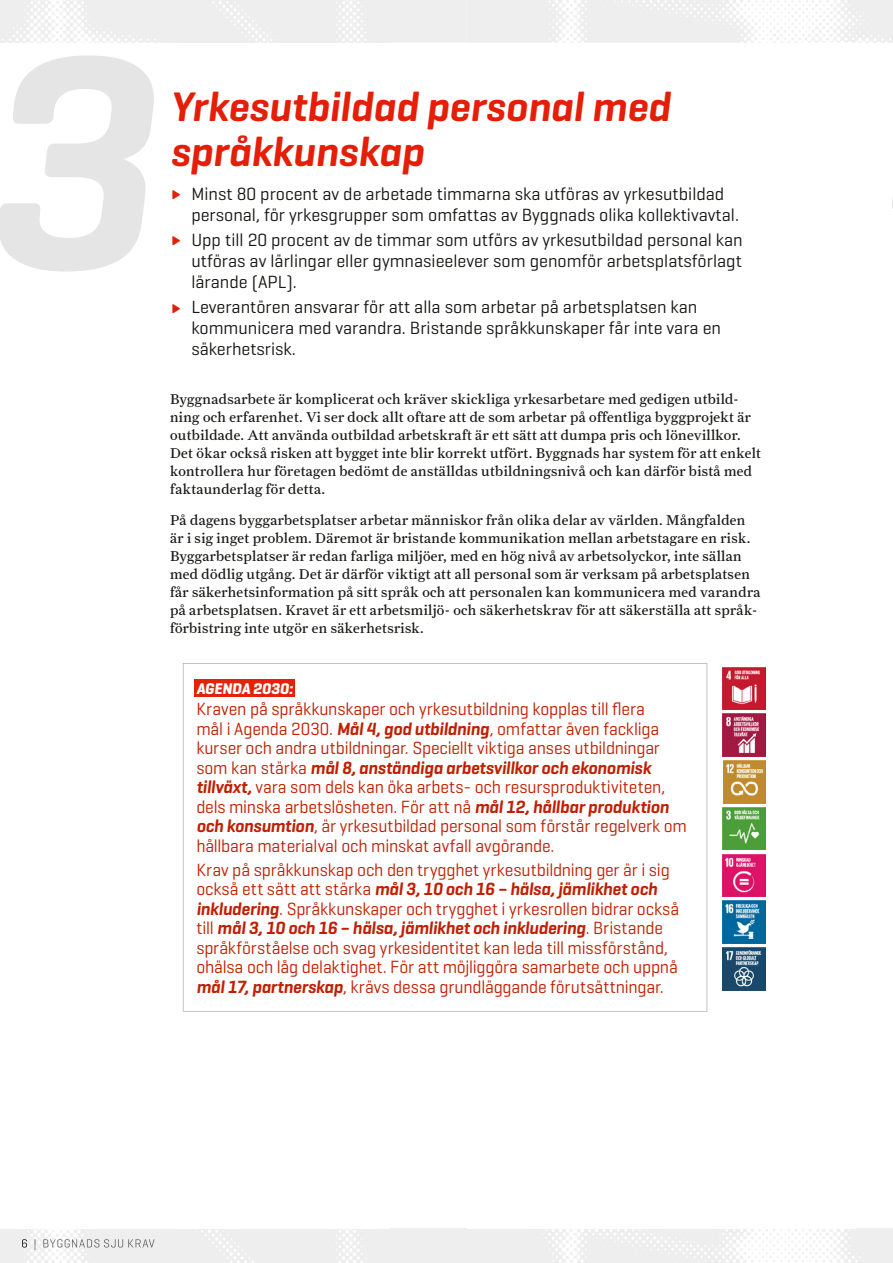
<style>
.page{position:relative;width:893px;height:1263px;background:#fff}
.page>*{position:absolute;margin:0;border:0;box-sizing:border-box;transform-origin:0 0}
.t1{font:italic 600 310.5px "Geogrotesque";color:#e5e5e5}
.t2{font:italic 600 42px/45px "Geogrotesque";color:#e41e07}
.t3{font:18px/19.5px "Geogrotesque";letter-spacing:-.01em;color:#c11e00}
.t4{font:18px/21px "Geogrotesque";color:#161614}
.t5{font:italic 700 15.75px "Geogrotesque";letter-spacing:-.005em;color:#fff}
.t6{font:14.25px/18px "Farnham Text";letter-spacing:.025em;color:#161614}
.s1{font-weight:700;font-size:28.5px;color:#e41e07}
.s2{font-weight:600;font-style:italic}
</style>
<div class="page">
<div style="left:390px;top:1229px;width:76px;height:34px;background:#eee"></div>
<svg style="left:22px;top:1239px;width:5px;height:8px"></svg>
<img style="left:28px;top:1239px;width:133px;height:11px">
<div style="left:390px;top:0;width:76px;height:43px;background:#eee"></div>
<svg style="left:183px;top:663px;width:524px;height:349px"></svg>
<img style="left:723px;top:714px;width:42px;height:42px">
<img style="left:723px;top:760px;width:42px;height:43px">
<img style="left:723px;top:854px;width:42px;height:42px">
<img style="left:723px;top:901px;width:42px;height:42px">
<img style="left:723px;top:947px;width:42px;height:43px">
<img style="left:723px;top:667px;width:42px;height:42px">
<img style="left:723px;top:807px;width:42px;height:43px">
<h1 class="t1" style="left:-22px;top:-30px;width:176px">3</h1>
<h2 class="t2" style="left:170px;top:84px;width:502px">Yrkesutbildad personal med språkkunskap</h2>
<p class="t4" style="left:191px;top:182px;width:549px;text-indent:-21px"><span class="s1">∂</span> Minst 80 procent av de arbetade timmarna ska utföras av yrkesutbildad personal, för yrkesgrupper som omfattas av Byggnads olika kollektivavtal.</p>
<p class="t4" style="left:191px;top:229px;width:553px;text-align:justify;text-indent:-21px"><span class="s1">∂</span> Upp till 20 procent av de timmar som utförs av yrkesutbildad personal kan utföras av lärlingar eller gymnasieelever som genomför arbetsplatsförlagt lärande (APL).</p>
<p class="t4" style="left:191px;top:296px;width:531px;text-indent:-21px"><span class="s1">∂</span> Leverantören ansvarar för att alla som arbetar på arbetsplatsen kan kommunicera med varandra. Bristande språkkunskaper får inte vara en säkerhetsrisk.</p>
<p class="t6" style="left:170px;top:390px;width:592px">Byggnadsarbete är komplicerat och kräver skickliga yrkesarbetare med gedigen utbild&shy;ning och erfarenhet. Vi ser dock allt oftare att de som arbetar på offentliga byggprojekt är outbildade. Att använda outbildad arbetskraft är ett sätt att dumpa pris och lönevillkor.<br>Det ökar också risken att bygget inte blir korrekt utfört. Byggnads har system för att enkelt kontrollera hur företagen bedömt de anställdas utbildningsnivå och kan därför bistå med faktaunderlag för detta.</p>
<p class="t6" style="left:170px;top:510px;width:592px">På dagens byggarbetsplatser arbetar människor från olika delar av världen. Mångfalden är i sig inget problem. Däremot är bristande kommunikation mellan arbetstagare en risk.<br>Byggarbetsplatser är redan farliga miljöer, med en hög nivå av arbetsolyckor, inte sällan med dödlig utgång. Det är därför viktigt att all personal som är verksam på arbetsplatsen får säkerhetsinformation på sitt språk och att personalen kan kommunicera med varandra på arbetsplatsen. Kravet är ett arbetsmiljö- och säkerhetskrav för att säkerställa att språk&shy;förbistring inte utgör en säkerhetsrisk.</p>
<p class="t5" style="left:196px;top:678px;width:98px">AGENDA 2030:</p>
<p class="t3" style="left:196px;top:699px;width:492px">Kraven på språkkunskaper och yrkesutbildning kopplas till flera<br>mål i Agenda 2030. <span class="s2">Mål 4, god utbildning</span>, omfattar även fackliga kurser och andra utbildningar. Speciellt viktiga anses utbildningar som kan stärka <span class="s2">mål 8, anständiga arbetsvillkor och ekonomisk tillväxt,</span> vara som dels kan öka arbets- och resursproduktiviteten, dels minska arbetslösheten. För att nå <span class="s2">mål 12, hållbar produktion och konsumtion</span>, är yrkesutbildad personal som förstår regelverk om hållbara materialval och minskat avfall avgörande.</p>
<p class="t3" style="left:196px;top:859px;width:484px">Krav på språkkunskap och den trygghet yrkesutbildning ger är i sig också ett sätt att stärka <span class="s2">mål 3, 10 och 16 – hälsa, jämlikhet och inkludering</span>. Språkkunskaper och trygghet i yrkesrollen bidrar också till <span class="s2">mål 3, 10 och 16 – hälsa, jämlikhet och inkludering</span>. Bristande språkförståelse och svag yrkesidentitet kan leda till missförstånd, ohälsa och låg delaktighet. För att möjliggöra samarbete och uppnå <span class="s2">mål 17, partnerskap</span>, krävs dessa grundläggande förutsättningar.</p>
</div>
